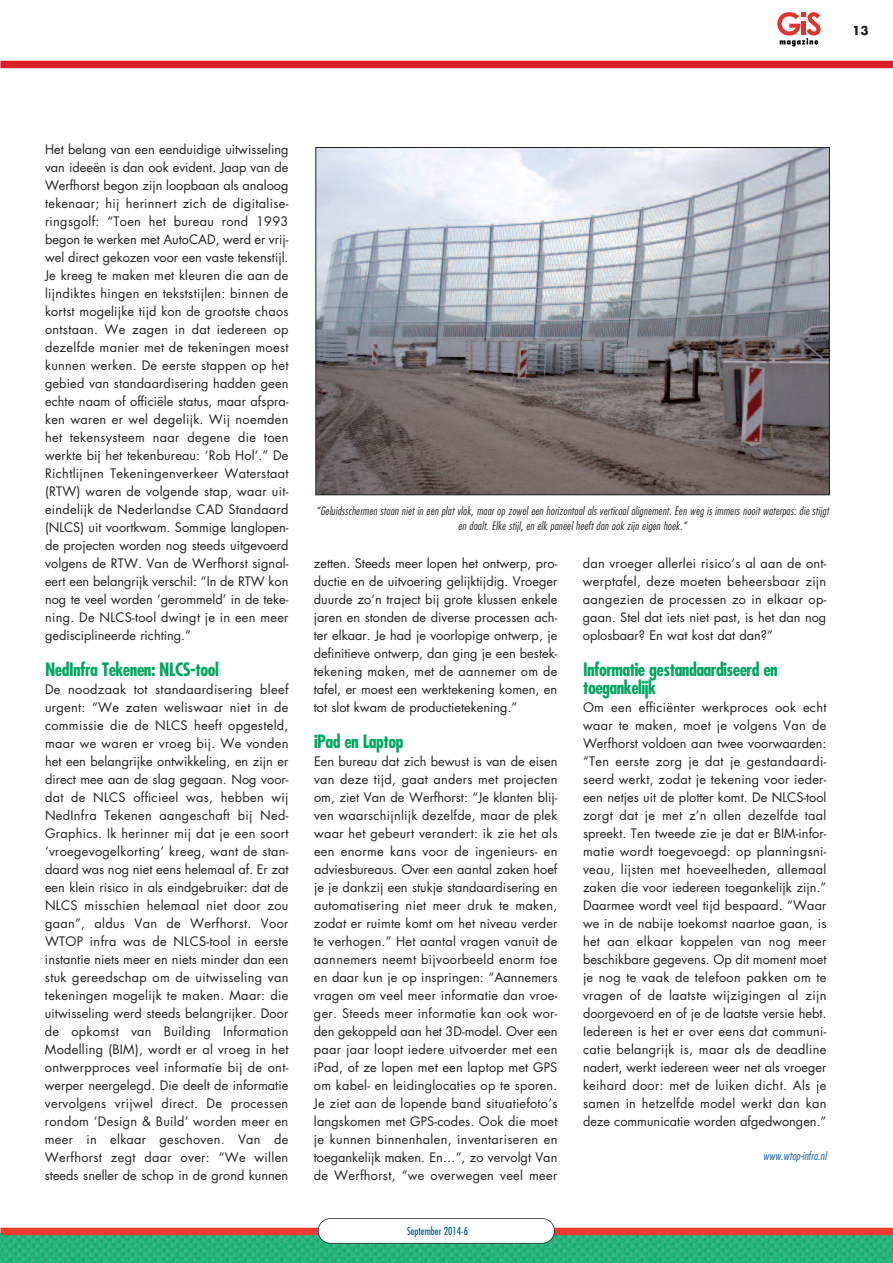
<style>
.page{position:relative;width:893px;height:1263px;background:#fff}
.page>*{position:absolute;margin:0;border:0;box-sizing:border-box;transform-origin:0 0}
.t1{font:700 condensed 18px/18px "Futura Std";letter-spacing:-.03em;color:#00a65f}
.t2{font:12.75px/18px "Futura Std";color:#231f20;text-align:justify}
.t3{font:700 12px "Futura Std";color:#231f20}
.t4{font:italic 300 condensed 11.25px/15.8px "Futura Std";letter-spacing:.02em;color:#231f20;text-align:center}
.t5{font:italic 300 condensed 11.25px "Futura Std";letter-spacing:.02em;color:#0157a8}
.t6{font:condensed 10.65px "Futura Std";color:#006893}
</style>
<div class="page">
<img style="left:1px;top:1235px;width:892px;height:28px">
<div style="left:1px;top:1228px;width:892px;height:7px;background:#ee3b32"></div>
<div style="left:318px;top:1218px;width:236px;height:25px;background:#fff;border-radius:12px"></div>
<div style="left:318px;top:1218px;width:237px;height:26px;border:2px solid #231f20;border-radius:13px"></div>
<div style="left:0;top:61px;width:893px;height:7px;background:#db2128"></div>
<svg style="left:777px;top:12px;width:44px;height:34px"></svg>
<hr style="left:0;top:1233px;width:1px;height:30px;background:#b2b3b7">
<img style="left:317px;top:149px;width:511px;height:344px">
<p class="t3" style="left:852px;top:25px;width:18px">13</p>
<p class="t2" style="left:45px;top:141px;width:245px">Het belang van een eenduidige uitwisseling van ideeën is dan ook evident. Jaap van de Werfhorst begon zijn loopbaan als analoog tekenaar; hij herinnert zich de digitalise&shy;ringsgolf: “Toen het bureau rond 1993 begon te werken met AutoCAD, werd er vrij&shy;wel direct gekozen voor een vaste tekenstijl.<br>Je kreeg te maken met kleuren die aan de lijndiktes hingen en tekststijlen: binnen de kortst mogelijke tijd kon de grootste chaos ontstaan. We zagen in dat iedereen op dezelfde manier met de tekeningen moest kunnen werken. De eerste stappen op het gebied van standaardisering hadden geen echte naam of officiële status, maar afspra&shy;ken waren er wel degelijk. Wij noemden het tekensysteem naar degene die toen werkte bij het tekenbureau: ‘Rob Hol’.” De Richtlijnen Tekeningenverkeer Waterstaat (RTW) waren de volgende stap, waar uit&shy;eindelijk de Nederlandse CAD Standaard (NLCS) uit voortkwam. Sommige langlopen&shy;de projecten worden nog steeds uitgevoerd volgens de RTW. Van de Werfhorst signal&shy;eert een belangrijk verschil: “In de RTW kon nog te veel worden ‘gerommeld’ in de teke&shy;ning. De NLCS-tool dwingt je in een meer gedisciplineerde richting.”</p>
<h1 class="t1" style="left:45px;top:662px;width:175px">NedInfra Tekenen: NLCS-tool</h1>
<p class="t2" style="left:45px;top:681px;width:245px">De noodzaak tot standaardisering bleef urgent: “We zaten weliswaar niet in de commissie die de NLCS heeft opgesteld, maar we waren er vroeg bij. We vonden het een belangrijke ontwikkeling, en zijn er direct mee aan de slag gegaan. Nog voor&shy;dat de NLCS officieel was, hebben wij NedInfra Tekenen aangeschaft bij Ned-Graphics. Ik herinner mij dat je een soort ‘vroegevogelkorting’ kreeg, want de stan&shy;daard was nog niet eens helemaal af. Er zat een klein risico in als eindgebruiker: dat de NLCS misschien helemaal niet door zou gaan”, aldus Van de Werfhorst. Voor WTOP infra was de NLCS-tool in eerste instantie niets meer en niets minder dan een stuk gereedschap om de uitwisseling van tekeningen mogelijk te maken. Maar: die uitwisseling werd steeds belangrijker. Door de opkomst van Building Information Modelling (BIM), wordt er al vroeg in het ontwerpproces veel informatie bij de ont&shy;werper neergelegd. Die deelt de informatie vervolgens vrijwel direct. De processen rondom ‘Design &amp; Build’ worden meer en meer in elkaar geschoven. Van de Werfhorst zegt daar over: “We willen steeds sneller de schop in de grond kunnen</p>
<p class="t4" style="left:316px;top:503px;width:514px">“Geluidsschermen staan niet in een plat vlak, maar op zowel een horizontaal als verticaal alignement. Een weg is immers nooit waterpas: die stijgt en daalt. Elke stijl, en elk paneel heeft dan ook zijn eigen hoek.”</p>
<p class="t2" style="left:314px;top:555px;width:245px">zetten. Steeds meer lopen het ontwerp, pro&shy;ductie en de uitvoering gelijktijdig. Vroeger duurde zo’n traject bij grote klussen enkele jaren en stonden de diverse processen ach&shy;ter elkaar. Je had je voorlopige ontwerp, je definitieve ontwerp, dan ging je een bestek&shy;tekening maken, met de aannemer om de tafel, er moest een werktekening komen, en tot slot kwam de productietekening.”</p>
<h1 class="t1" style="left:314px;top:734px;width:91px">iPad en Laptop</h1>
<p class="t2" style="left:314px;top:753px;width:245px">Een bureau dat zich bewust is van de eisen van deze tijd, gaat anders met projecten om, ziet Van de Werfhorst: “Je klanten blij&shy;ven waarschijnlijk dezelfde, maar de plek waar het gebeurt verandert: ik zie het als een enorme kans voor de ingenieurs- en adviesbureaus. Over een aantal zaken hoef je je dankzij een stukje standaardisering en automatisering niet meer druk te maken, zodat er ruimte komt om het niveau verder te verhogen.” Het aantal vragen vanuit de aannemers neemt bijvoorbeeld enorm toe en daar kun je op inspringen: “Aannemers vragen om veel meer informatie dan vroe&shy;ger. Steeds meer informatie kan ook wor&shy;den gekoppeld aan het 3D-model. Over een paar jaar loopt iedere uitvoerder met een iPad, of ze lopen met een laptop met GPS om kabel- en leidinglocaties op te sporen.<br>Je ziet aan de lopende band situatiefoto’s langskomen met GPS-codes. Ook die moet je kunnen binnenhalen, inventariseren en toegankelijk maken. En…”, zo vervolgt Van de Werfhorst, “we overwegen veel meer</p>
<p class="t6" style="left:407px;top:1226px;width:63px">September 2014-6</p>
<p class="t2" style="left:583px;top:555px;width:245px">dan vroeger allerlei risico’s al aan de ont&shy;werptafel, deze moeten beheersbaar zijn aangezien de processen zo in elkaar op&shy;gaan. Stel dat iets niet past, is het dan nog oplosbaar? En wat kost dat dan?”</p>
<h1 class="t1" style="left:583px;top:662px;width:196px">Informatie gestandaardiseerd en toegankelijk</h1>
<p class="t2" style="left:583px;top:699px;width:245px">Om een efficiënter werkproces ook echt waar te maken, moet je volgens Van de Werfhorst voldoen aan twee voorwaarden: “Ten eerste zorg je dat je gestandaardi&shy;seerd werkt, zodat je tekening voor ieder&shy;een netjes uit de plotter komt. De NLCS-tool zorgt dat je met z’n allen dezelfde taal spreekt. Ten tweede zie je dat er BIM-infor&shy;matie wordt toegevoegd: op planningsni&shy;veau, lijsten met hoeveelheden, allemaal zaken die voor iedereen toegankelijk zijn.” Daarmee wordt veel tijd bespaard. “Waar we in de nabije toekomst naartoe gaan, is het aan elkaar koppelen van nog meer beschikbare gegevens. Op dit moment moet je nog te vaak de telefoon pakken om te vragen of de laatste wijzigingen al zijn doorgevoerd en of je de laatste versie hebt.<br>Iedereen is het er over eens dat communi&shy;catie belangrijk is, maar als de deadline nadert, werkt iedereen weer net als vroeger keihard door: met de luiken dicht. Als je samen in hetzelfde model werkt dan kan deze communicatie worden afgedwongen.”</p>
<p class="t5" style="left:763px;top:1151px;width:65px">www.wtop-infra.nl</p>
</div>
